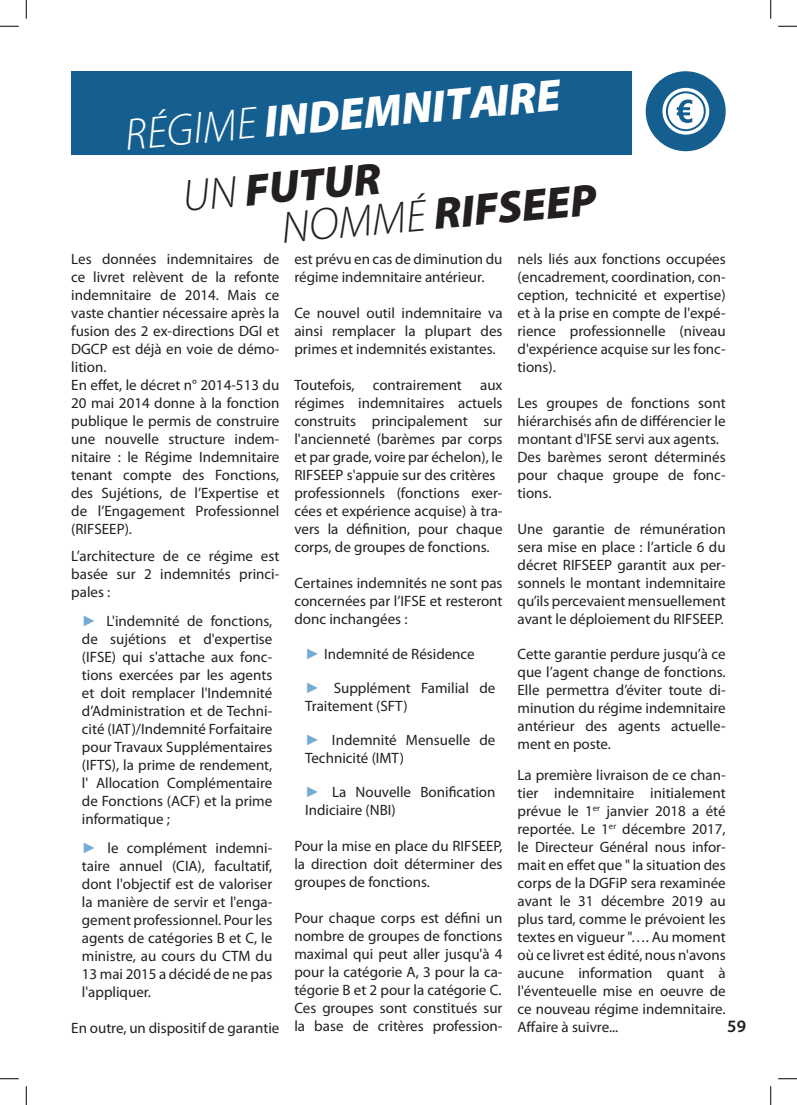
<style>
.page{position:relative;width:797px;height:1105px;background:#fff}
.page>*{position:absolute;margin:0;border:0;box-sizing:border-box;transform-origin:0 0}
.t1{font:italic 900 45.12px/39.8px "Myriad Pro";color:#231f20}
.t2{font:italic 900 45.12px "Myriad Pro";color:#fff}
.t3{font:600 17.5px "Myriad Pro";color:#231f20}
.t4{font:15px/18px "Myriad Pro";color:#231f20;text-align:justify}
.s1{font-weight:300}
.s2{font-family:"Arial";color:#74abd5}
</style>
<div class="page">
<div style="left:71px;top:71px;width:560px;height:84px;background:#155f90"></div>
<div style="left:645px;top:71px;width:80px;height:80px;background:#155f90;border-radius:50%"></div>
<svg style="left:662px;top:88px;width:47px;height:47px"></svg>
<svg style="left:0;top:25px;width:19px;height:2px"></svg>
<svg style="left:778px;top:25px;width:19px;height:2px"></svg>
<svg style="left:0;top:1078px;width:19px;height:1px"></svg>
<svg style="left:778px;top:1078px;width:19px;height:1px"></svg>
<svg style="left:25px;top:0;width:2px;height:19px"></svg>
<svg style="left:25px;top:1086px;width:2px;height:19px"></svg>
<svg style="left:770px;top:0;width:1px;height:19px"></svg>
<svg style="left:770px;top:1086px;width:1px;height:19px"></svg>
<h1 class="t2" style="left:122px;top:103px;width:439px;rotate:-5deg"><span class="s1">RÉGIME</span> INDEMNITAIRE</h1>
<h1 class="t1" style="left:276px;top:166px;width:317px;text-indent:-96px;rotate:-5deg"><span class="s1">UN</span> FUTUR<br><span class="s1">NOMMÉ</span> RIFSEEP</h1>
<p class="t4" style="left:71px;top:250px;width:210px;text-align:left">Les données indemnitaires de ce livret relèvent de la refonte indemnitaire de 2014. Mais ce vaste chantier nécessaire après la fusion des 2 ex-directions DGI et<br>DGCP est déjà en voie de démo&shy;lition.<br>En effet, le décret n° 2014-513 du<br>20 mai 2014 donne à la fonction publique le permis de construire une nouvelle structure indem&shy;nitaire : le Régime Indemnitaire tenant compte des Fonctions, des Sujétions, de l’Expertise et de l’Engagement Professionnel (RIFSEEP).</p>
<p class="t4" style="left:71px;top:547px;width:210px">L’architecture de ce régime est basée sur 2 indemnités princi&shy;pales :</p>
<p class="t4" style="left:82px;top:612px;width:192px"><span class="s2">►</span> L'indemnité de fonctions, de sujétions et d'expertise (IFSE) qui s'attache aux fonc&shy;tions exercées par les agents et doit remplacer l'Indemnité d’Administration et de Techni&shy;cité (IAT)/Indemnité Forfaitaire pour Travaux Supplémentaires (IFTS), la prime de rendement, l' Allocation Complémentaire de Fonctions (ACF) et la prime informatique ;</p>
<p class="t4" style="left:82px;top:839px;width:192px"><span class="s2">►</span> le complément indemni&shy;taire annuel (CIA), facultatif, dont l'objectif est de valoriser la manière de servir et l'enga&shy;gement professionnel. Pour les agents de catégories B et C, le ministre, au cours du CTM du 13 mai 2015 a décidé de ne pas l'appliquer.</p>
<p class="t4" style="left:71px;top:1019px;width:210px">En outre, un dispositif de garantie</p>
<p class="t4" style="left:294px;top:250px;width:210px">est prévu en cas de diminution du régime indemnitaire antérieur.</p>
<p class="t4" style="left:294px;top:304px;width:210px">Ce nouvel outil indemnitaire va ainsi remplacer la plupart des primes et indemnités existantes.</p>
<p class="t4" style="left:294px;top:376px;width:210px;text-align:left">Toutefois, contrairement aux régimes indemnitaires actuels construits principalement sur l'ancienneté (barèmes par corps et par grade, voire par échelon), le<br>RIFSEEP s'appuie sur des critères professionnels (fonctions exer&shy;cées et expérience acquise) à tra&shy;vers la définition, pour chaque corps, de groupes de fonctions.</p>
<p class="t4" style="left:294px;top:574px;width:210px">Certaines indemnités ne sont pas concernées par l’IFSE et resteront donc inchangées :</p>
<p class="t4" style="left:305px;top:644px;width:171px"><span class="s2">►</span> Indemnité de Résidence</p>
<p class="t4" style="left:305px;top:679px;width:192px"><span class="s2">►</span> Supplément Familial de<br>Traitement (SFT)</p>
<p class="t4" style="left:305px;top:731px;width:192px"><span class="s2">►</span> Indemnité Mensuelle de<br>Technicité (IMT)</p>
<p class="t4" style="left:305px;top:783px;width:192px"><span class="s2">►</span> La Nouvelle Bonification<br>Indiciaire (NBI)</p>
<p class="t4" style="left:294px;top:837px;width:210px">Pour la mise en place du RIFSEEP, la direction doit déterminer des groupes de fonctions.</p>
<p class="t4" style="left:294px;top:909px;width:210px">Pour chaque corps est défini un nombre de groupes de fonctions maximal qui peut aller jusqu'à 4 pour la catégorie A, 3 pour la ca&shy;tégorie B et 2 pour la catégorie C.<br>Ces groupes sont constitués sur la base de critères profession-</p>
<p class="t4" style="left:517px;top:250px;width:210px">nels liés aux fonctions occupées (encadrement, coordination, con&shy;ception, technicité et expertise) et à la prise en compte de l'expé&shy;rience professionnelle (niveau d'expérience acquise sur les fonc&shy;tions).</p>
<p class="t4" style="left:517px;top:394px;width:210px;text-align:left">Les groupes de fonctions sont hiérarchisés afin de différencier le montant d'IFSE servi aux agents.<br>Des barèmes seront déterminés pour chaque groupe de fonc&shy;tions.</p>
<p class="t4" style="left:517px;top:520px;width:210px">Une garantie de rémunération sera mise en place : l’article 6 du décret RIFSEEP garantit aux per&shy;sonnels le montant indemnitaire qu’ils percevaient mensuellement avant le déploiement du RIFSEEP.</p>
<p class="t4" style="left:517px;top:644px;width:210px">Cette garantie perdure jusqu’à ce que l’agent change de fonctions.<br>Elle permettra d’éviter toute di&shy;minution du régime indemnitaire antérieur des agents actuelle&shy;ment en poste.</p>
<p class="t4" style="left:517px;top:766px;width:210px">La première livraison de ce chan&shy;tier indemnitaire initialement prévue le 1<sup>er</sup> janvier 2018 a été reportée. Le 1<sup>er</sup> décembre 2017, le Directeur Général nous infor&shy;mait en effet que " la situation des corps de la DGFiP sera rexaminée avant le 31 décembre 2019 au plus tard, comme le prévoient les textes en vigueur "…. Au moment où ce livret est édité, nous n'avons aucune information quant à l'éventeuelle mise en oeuvre de ce nouveau régime indemnitaire.<br>Affaire à suivre...</p>
<p class="t3" style="left:727px;top:1015px;width:20px">59</p>
</div>
